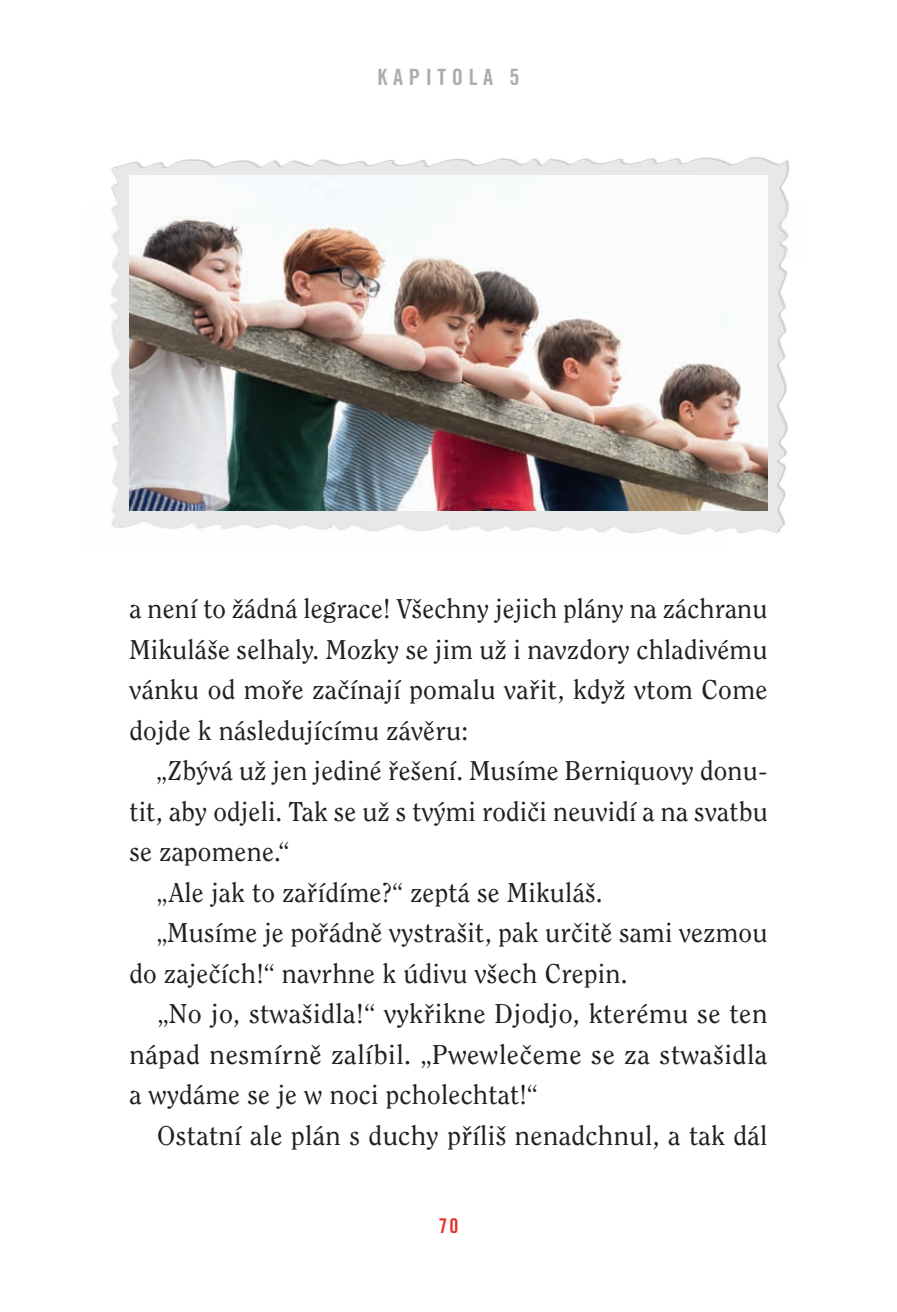
<style>
.page{position:relative;width:897px;height:1312px;background:#fff}
.page>*{position:absolute;margin:0;border:0;box-sizing:border-box;transform-origin:0 0}
.t1{font:27px/40.5px "Clearface ITC Pro";letter-spacing:.01em;color:#231f20;text-align:justify}
.t2{font:22.5px "Trade Gothic CE Bold Cond Twenty";letter-spacing:.25em;color:#acadb1}
.t3{font:20.25px "Trade Gothic CE Bold Cond Twenty";color:#e23429}
</style>
<div class="page">
<img style="left:110px;top:157px;width:679px;height:378px">
<img style="left:129px;top:175px;width:638px;height:335px">
<p class="t2" style="left:377px;top:68px;width:143px">KAPITOLA 5</p>
<p class="t1" style="left:129px;top:590px;width:639px">a není to žádná legrace! Všechny jejich plány na záchranu Mikuláše selhaly. Mozky se jim už i navzdory chladivému vánku od moře začínají pomalu vařit, když vtom Come dojde k následujícímu závěru:</p>
<p class="t1" style="left:157px;top:752px;width:612px">„Zbývá už jen jediné řešení. Musíme Berniquovy donu-</p>
<p class="t1" style="left:129px;top:792px;width:639px">tit, aby odjeli. Tak se už s tvými rodiči neuvidí a na svatbu</p>
<p class="t1" style="left:129px;top:833px;width:161px">se zapomene.“</p>
<p class="t1" style="left:157px;top:873px;width:447px">„Ale jak to zařídíme?“ zeptá se Mikuláš.</p>
<p class="t1" style="left:157px;top:914px;width:612px">„Musíme je pořádně vystrašit, pak určitě sami vezmou</p>
<p class="t1" style="left:129px;top:954px;width:499px">do zaječích!“ navrhne k údivu všech Crepin.</p>
<p class="t1" style="left:158px;top:995px;width:611px">„No jo, stwašidla!“ vykřikne Djodjo, kterému se ten</p>
<p class="t1" style="left:129px;top:1035px;width:639px">nápad nesmírně zalíbil. „Pwewlečeme se za stwašidla</p>
<p class="t1" style="left:129px;top:1076px;width:410px">a wydáme se je w noci pcholechtat!“</p>
<p class="t1" style="left:157px;top:1116px;width:612px">Ostatní ale plán s duchy příliš nenadchnul, a tak dál</p>
<p class="t3" style="left:438px;top:1218px;width:22px">70</p>
</div>
